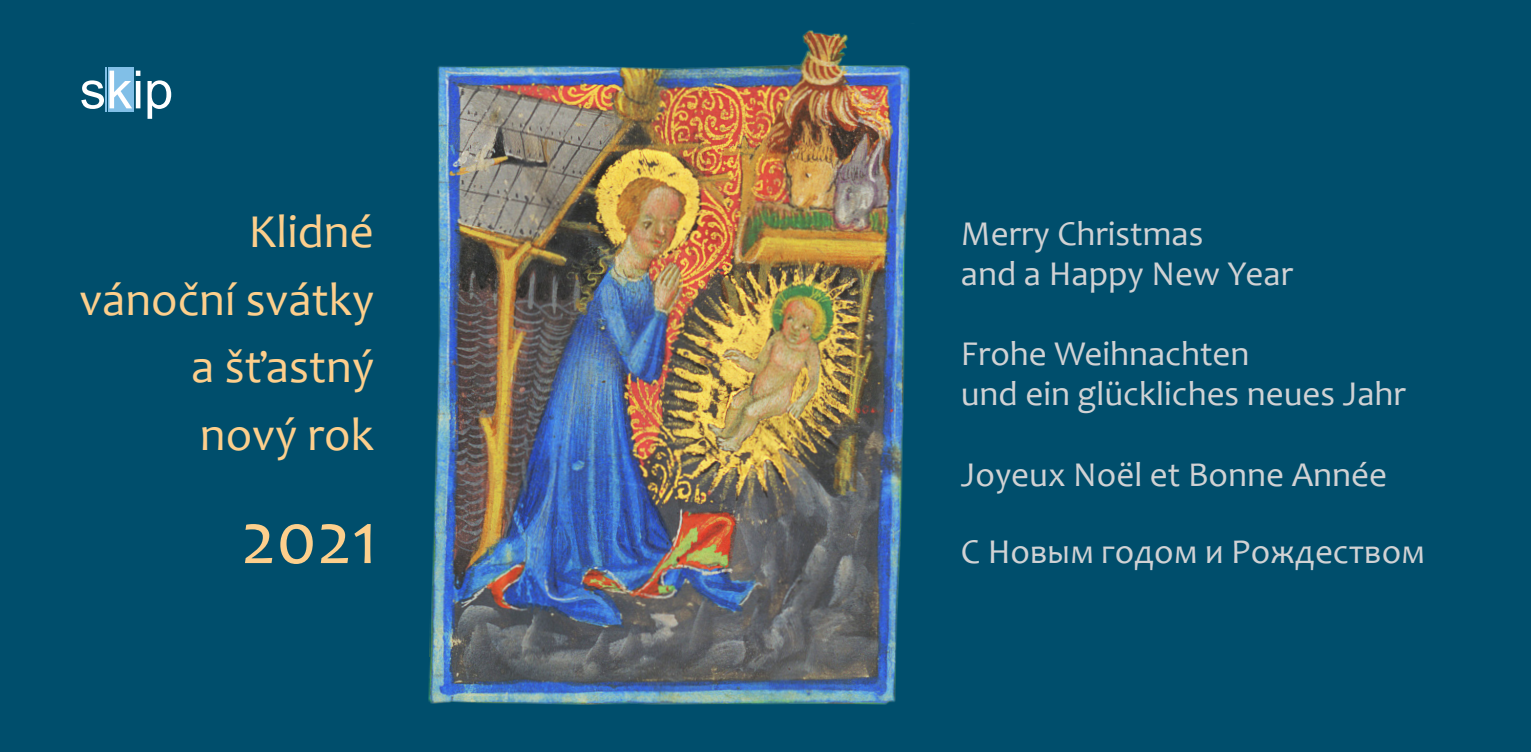
<style>
.page{position:relative;width:1531px;height:752px;background:#fff}
.page>*{position:absolute;margin:0;border:0;box-sizing:border-box;transform-origin:0 0}
.t1{font:75px "Candara";color:#fdcf8c}
.t2{font:47.5px "Candara";color:#fdcf8c}
.t3{font:35px "Candara";color:#d1d2d4}
</style>
<div class="page">
<div style="left:0;top:0;width:1531px;height:751px;background:#004e6c"></div>
<img style="left:428px;top:30px;width:482px;height:675px">
<div style="left:108px;top:67px;width:26px;height:45px;background:#81bfe7"></div>
<hr style="left:105px;top:67px;width:1px;height:45px;background:#81bfe7">
<svg style="left:81px;top:71px;width:90px;height:48px"></svg>
<p class="t2" style="left:248px;top:202px;width:127px">Klidné</p>
<p class="t2" style="left:79px;top:269px;width:296px">vánoční svátky</p>
<p class="t2" style="left:191px;top:337px;width:184px">a šťastný</p>
<p class="t2" style="left:200px;top:404px;width:176px">nový rok</p>
<p class="t1" style="left:241px;top:491px;width:138px">2021</p>
<p class="t3" style="left:961px;top:212px;width:244px">Merry Christmas</p>
<p class="t3" style="left:961px;top:252px;width:334px">and a Happy New Year</p>
<p class="t3" style="left:961px;top:332px;width:290px">Frohe Weihnachten</p>
<p class="t3" style="left:961px;top:372px;width:446px">und ein glückliches neues Jahr</p>
<p class="t3" style="left:961px;top:452px;width:428px">Joyeux Noël et Bonne Année</p>
<p class="t3" style="left:961px;top:529px;width:466px">С Новым годом и Рождеством</p>
</div>
